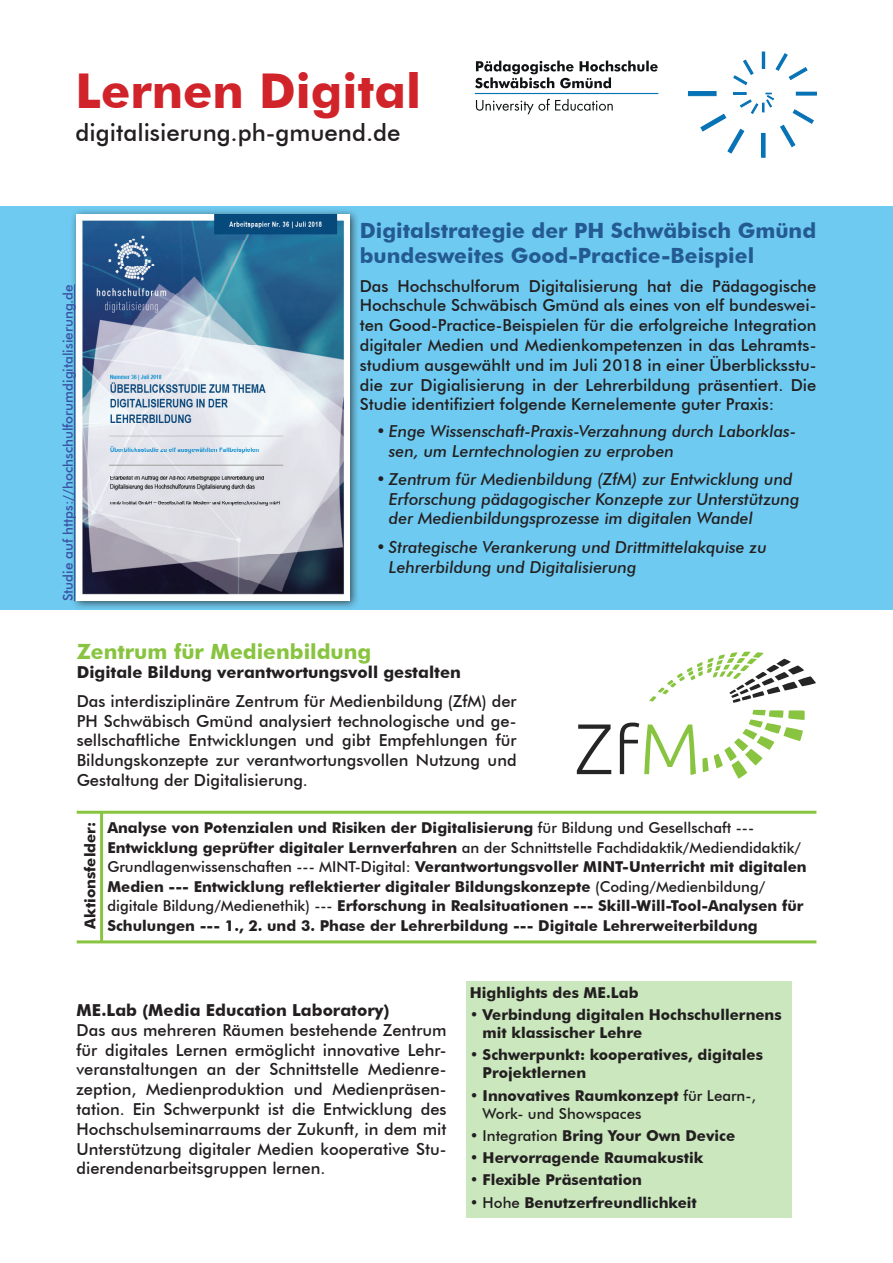
<style>
.page{position:relative;width:893px;height:1263px;background:#fff}
.page>*{position:absolute;margin:0;border:0;box-sizing:border-box;transform-origin:0 0}
.t1{font:700 48px "Futura BT";color:#d1232a}
.t2{font:500 24px "Futura BT";color:#231f20}
.t3{font:700 21px/25.2px "Futura BT";color:#245a92}
.t4{font:700 21px "Futura BT";color:#88c43f}
.t5{font:500 16.5px/19.8px "Futura BT";color:#231f20;text-align:justify}
.t6{font:italic 500 16.5px/19.8px "Futura BT";color:#231f20}
.t7{font:700 16.5px "Futura BT";color:#231f20}
.t8{font:700 15px/19.5px "Futura BT";color:#231f20}
.t9{font:500 15px/18px "Futura BT";color:#231f20}
.t10{font:500 13.5px "Futura BT";color:#3853a3}
.s1{font-weight:500}
.s2{font-weight:700}
</style>
<div class="page">
<div style="left:466px;top:981px;width:325px;height:236px;background:#cae7be"></div>
<div style="left:0;top:206px;width:893px;height:404px;background:#6ecaf0"></div>
<div style="left:688px;top:91px;width:28px;height:5px;background:#0773b6;border:1px solid #0773b6"></div>
<div style="left:761px;top:133px;width:4px;height:24px;border:1px solid #0773b6"></div>
<svg style="left:780px;top:110px;width:33px;height:37px"></svg>
<div style="left:796px;top:92px;width:20px;height:3px;border:1px solid #0773b6"></div>
<svg style="left:776px;top:54px;width:31px;height:26px"></svg>
<div style="left:762px;top:52px;width:3px;height:16px;border:1px solid #0773b6"></div>
<svg style="left:734px;top:60px;width:19px;height:25px"></svg>
<svg style="left:701px;top:93px;width:73px;height:60px"></svg>
<svg style="left:475px;top:61px;width:183px;height:27px"></svg>
<svg style="left:476px;top:99px;width:137px;height:15px"></svg>
<hr style="left:475px;top:93px;width:183px;height:1px;background:#0773b6">
<div style="left:70px;top:208px;width:289px;height:402px;background:#231f20;opacity:.75"></div>
<img style="left:77px;top:215px;width:273px;height:386px">
<hr style="left:74px;top:284px;width:1px;height:317px;background:#3853a3">
<svg style="left:702px;top:710px;width:103px;height:69px"></svg>
<svg style="left:649px;top:652px;width:167px;height:51px"></svg>
<svg style="left:577px;top:722px;width:119px;height:53px"></svg>
<hr style="left:77px;top:811px;width:739px;height:3px;background:#88c43f">
<hr style="left:77px;top:940px;width:739px;height:3px;background:#88c43f">
<hr style="left:100px;top:812px;width:3px;height:130px;background:#88c43f">
<h1 class="t1" style="left:76px;top:62px;width:347px">Lernen Digital</h1>
<h2 class="t2" style="left:76px;top:118px;width:326px">digitalisierung.ph-gmuend.de</h2>
<p class="t10" style="left:60px;top:601px;width:318px;rotate:-90deg">Studie auf https://hochschulforumdigitalisierung.de</p>
<p class="t3" style="left:360px;top:218px;width:458px">Digitalstrategie der PH Schwäbisch Gmünd bundesweites Good-Practice-Beispiel</p>
<p class="t5" style="left:360px;top:276px;width:458px">Das Hochschulforum Digitalisierung hat die Pädagogische Hochschule Schwäbisch Gmünd als eines von elf bundeswei&shy;ten Good-Practice-Beispielen für die erfolgreiche Integration digitaler Medien und Medienkompetenzen in das Lehramts&shy;studium ausgewählt und im Juli 2018 in einer Überblicksstu&shy;die zur Digialisierung in der Lehrerbildung präsentiert. Die Studie identifiziert folgende Kernelemente guter Praxis:</p>
<p class="t6" style="left:389px;top:421px;width:409px;text-indent:-13px">• Enge Wissenschaft-Praxis-Verzahnung durch Laborklas&shy;sen, um Lerntechnologien zu erproben</p>
<p class="t6" style="left:389px;top:469px;width:412px;text-indent:-13px">• Zentrum für Medienbildung (ZfM) zur Entwicklung und<br>Erforschung pädagogischer Konzepte zur Unterstützung der Medienbildungsprozesse im digitalen Wandel</p>
<p class="t6" style="left:389px;top:537px;width:379px;text-indent:-13px">• Strategische Verankerung und Drittmittelakquise zu<br>Lehrerbildung und Digitalisierung</p>
<p class="t4" style="left:77px;top:638px;width:296px">Zentrum für Medienbildung</p>
<p class="t7" style="left:77px;top:663px;width:386px">Digitale Bildung verantwortungsvoll gestalten</p>
<p class="t5" style="left:77px;top:691px;width:441px">Das interdisziplinäre Zentrum für Medienbildung (ZfM) der PH Schwäbisch Gmünd analysiert technologische und ge&shy;sellschaftliche Entwicklungen und gibt Empfehlungen für Bildungskonzepte zur verantwortungsvollen Nutzung und Gestaltung der Digitalisierung.</p>
<p class="t8" style="left:107px;top:818px;width:701px">Analyse von Potenzialen und Risiken der Digitalisierung <span class="s1">für Bildung und Gesellschaft --- </span>Entwicklung geprüfter digitaler Lernverfahren <span class="s1">an der Schnittstelle Fachdidaktik/Mediendidaktik/ Grundlagenwissenschaften --- MINT-Digital:</span> Verantwortungsvoller MINT-Unterricht mit digitalen Medien --- Entwicklung reflektierter digitaler Bildungskonzepte <span class="s1">(Coding/Medienbildung/ digitale Bildung/Medienethik) ---</span> Erforschung in Realsituationen --- Skill-Will-Tool-Analysen für Schulungen --- 1., 2. und 3. Phase der Lehrerbildung --- Digitale Lehrerweiterbildung</p>
<p class="t8" style="left:80px;top:929px;width:108px;rotate:-90deg">Aktionsfelder:</p>
<p class="t7" style="left:77px;top:1000px;width:314px">ME.Lab (Media Education Laboratory)</p>
<p class="t5" style="left:77px;top:1020px;width:372px">Das aus mehreren Räumen bestehende Zentrum für digitales Lernen ermöglicht innovative Lehr&shy;veranstaltungen an der Schnittstelle Medienre&shy;zeption, Medienproduktion und Medienpräsen&shy;tation. Ein Schwerpunkt ist die Entwicklung des Hochschulseminarraums der Zukunft, in dem mit Unterstützung digitaler Medien kooperative Stu&shy;dierendenarbeitsgruppen lernen.</p>
<p class="t8" style="left:470px;top:983px;width:170px">Highlights des ME.Lab</p>
<p class="t8" style="left:483px;top:1006px;width:301px;line-height:18px;text-indent:-13px">• Verbindung digitalen Hochschullernens mit klassischer Lehre</p>
<p class="t8" style="left:483px;top:1046px;width:282px;line-height:18px;text-indent:-13px">• Schwerpunkt: kooperatives, digitales<br>Projektlernen</p>
<p class="t9" style="left:483px;top:1086px;width:275px;text-indent:-13px"><span class="s2">• Innovatives Raumkonzept</span> für Learn-,<br>Work- und Showspaces</p>
<p class="t8" style="left:470px;top:1125px;width:267px"><span class="s1">• Integration</span> Bring Your Own Device</p>
<p class="t8" style="left:470px;top:1148px;width:235px">• Hervorragende Raumakustik</p>
<p class="t8" style="left:470px;top:1170px;width:174px">• Flexible Präsentation</p>
<p class="t8" style="left:470px;top:1192px;width:228px"><span class="s1">• Hohe</span> Benutzerfreundlichkeit</p>
</div>
